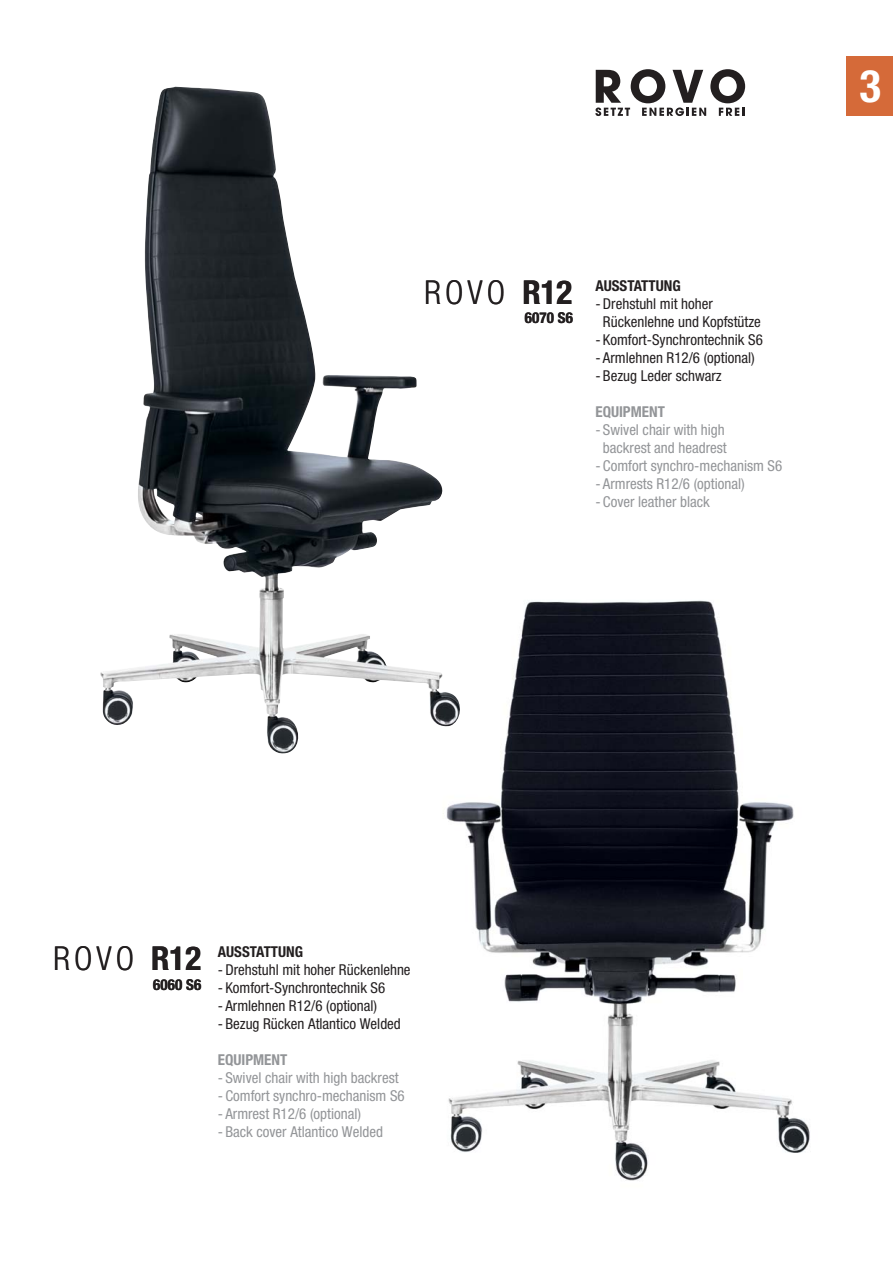
<style>
.page{position:relative;width:893px;height:1263px;background:#fff}
.page>*{position:absolute;margin:0;border:0;box-sizing:border-box;transform-origin:0 0}
.t1{font:700 condensed 45px "Helvetica Neue";color:#fff}
.t2{font:300 condensed 33px "Helvetica Neue";letter-spacing:.125em;color:#231f20}
.t3{font:condensed 15px/18px "Helvetica Neue";color:#231f20}
.t4{font:condensed 15px/18px "Helvetica Neue";color:#939598;text-align:center}
.t5{font:700 condensed 15px "Helvetica Neue";color:#231f20}
.t6{font:700 condensed 15px "Helvetica Neue";color:#939598}
.s1{font-weight:700}
</style>
<div class="page">
<img style="left:443px;top:600px;width:351px;height:404px">
<div style="left:847px;top:56px;width:46px;height:60px;background:#d56a39"></div>
<img style="left:111px;top:87px;width:350px;height:667px">
<img style="left:448px;top:1004px;width:362px;height:177px">
<svg style="left:595px;top:69px;width:150px;height:47px"></svg>
<h2 class="t2" style="left:424px;top:281px;width:149px">ROVO <span class="s1">R12</span></h2>
<p class="t5" style="left:525px;top:313px;width:50px">6070 S6</p>
<p class="t5" style="left:595px;top:281px;width:87px">AUSSTATTUNG</p>
<p class="t3" style="left:603px;top:296px;width:159px;text-indent:-8px">- Drehstuhl mit hoher<br>Rückenlehne und Kopfstütze</p>
<p class="t3" style="left:595px;top:332px;width:169px">- Komfort-Synchrontechnik S6</p>
<p class="t3" style="left:595px;top:350px;width:161px">- Armlehnen R12/6 (optional)</p>
<p class="t3" style="left:595px;top:368px;width:128px">- Bezug Leder schwarz</p>
<p class="t6" style="left:595px;top:407px;width:71px">EQUIPMENT</p>
<p class="t4" style="left:595px;top:422px;width:133px">- Swivel chair with high backrest and headrest</p>
<p class="t4" style="left:595px;top:458px;width:188px">- Comfort synchro-mechanism S6</p>
<p class="t4" style="left:595px;top:476px;width:151px">- Armrests R12/6 (optional)</p>
<p class="t4" style="left:595px;top:494px;width:116px">- Cover leather black</p>
<h1 class="t1" style="left:859px;top:69px;width:23px">3</h1>
<h2 class="t2" style="left:53px;top:947px;width:149px">ROVO <span class="s1">R12</span></h2>
<p class="t5" style="left:153px;top:980px;width:50px">6060 S6</p>
<p class="t5" style="left:218px;top:947px;width:87px">AUSSTATTUNG</p>
<p class="t3" style="left:218px;top:962px;width:194px">- Drehstuhl mit hoher Rückenlehne</p>
<p class="t3" style="left:218px;top:980px;width:169px">- Komfort-Synchrontechnik S6</p>
<p class="t3" style="left:218px;top:998px;width:161px">- Armlehnen R12/6 (optional)</p>
<p class="t3" style="left:218px;top:1016px;width:185px">- Bezug Rücken Atlantico Welded</p>
<p class="t6" style="left:218px;top:1055px;width:71px">EQUIPMENT</p>
<p class="t4" style="left:218px;top:1070px;width:182px">- Swivel chair with high backrest</p>
<p class="t4" style="left:218px;top:1088px;width:188px">- Comfort synchro-mechanism S6</p>
<p class="t4" style="left:218px;top:1106px;width:145px">- Armrest R12/6 (optional)</p>
<p class="t4" style="left:218px;top:1124px;width:167px">- Back cover Atlantico Welded</p>
</div>
